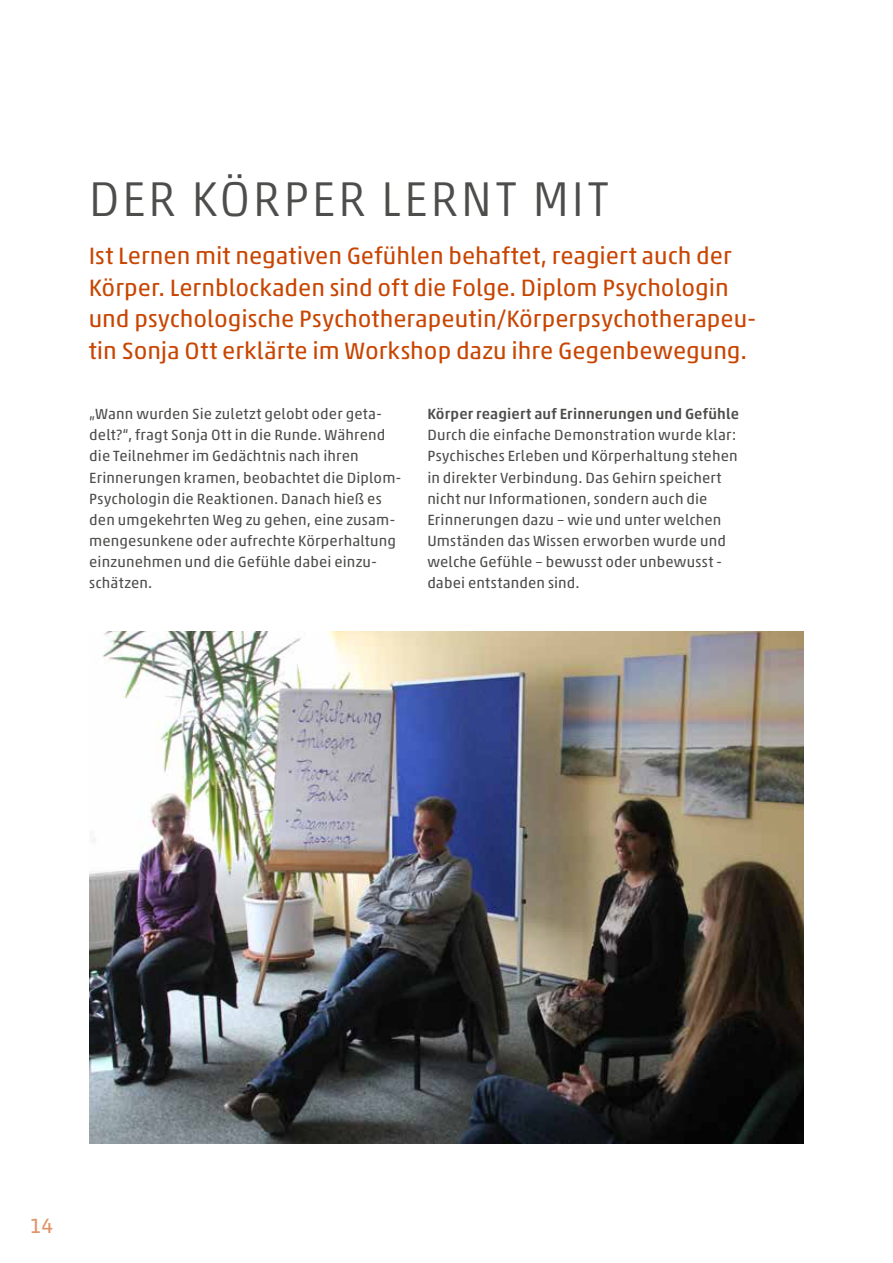
<style>
.page{position:relative;width:893px;height:1263px;background:#fff}
.page>*{position:absolute;margin:0;border:0;box-sizing:border-box;transform-origin:0 0}
.t1{font:300 49.5px "Akko Pro";letter-spacing:.055em;color:#4d4d4c}
.t2{font:24px/31.5px "Akko Pro";color:#c84502}
.t3{font:21px "Akko Pro";color:#e09366}
.t4{font:15px/21px "Akko Pro";letter-spacing:.01em;color:#4d4d4c}
.t5{font:500 15px "Akko Pro";letter-spacing:.01em;color:#4d4d4c}
</style>
<div class="page">
<img style="left:89px;top:631px;width:715px;height:513px">
<h1 class="t1" style="left:89px;top:169px;width:521px">DER KÖRPER LERNT MIT</h1>
<p class="t2" style="left:89px;top:240px;width:669px">Ist Lernen mit negativen Gefühlen behaftet, reagiert auch der Körper. Lernblockaden sind oft die Folge. Diplom Psychologin und psychologische Psychotherapeutin/Körperpsychotherapeu&shy;tin Sonja Ott erklärte im Workshop dazu ihre Gegenbewegung.</p>
<p class="t4" style="left:89px;top:404px;width:313px">„Wann wurden Sie zuletzt gelobt oder geta&shy;delt?“, fragt Sonja Ott in die Runde. Während die Teilnehmer im Gedächtnis nach ihren Erinnerungen kramen, beobachtet die Diplom-Psychologin die Reaktionen. Danach hieß es den umgekehrten Weg zu gehen, eine zusam&shy;mengesunkene oder aufrechte Körperhaltung einzunehmen und die Gefühle dabei einzu&shy;schätzen.</p>
<p class="t5" style="left:427px;top:405px;width:313px">Körper reagiert auf Erinnerungen und Gefühle</p>
<p class="t4" style="left:427px;top:425px;width:312px">Durch die einfache Demonstration wurde klar:<br>Psychisches Erleben und Körperhaltung stehen in direkter Verbindung. Das Gehirn speichert nicht nur Informationen, sondern auch die Erinnerungen dazu – wie und unter welchen Umständen das Wissen erworben wurde und welche Gefühle – bewusst oder unbewusst - dabei entstanden sind.</p>
<h3 class="t3" style="left:30px;top:1213px;width:25px">14</h3>
</div>
